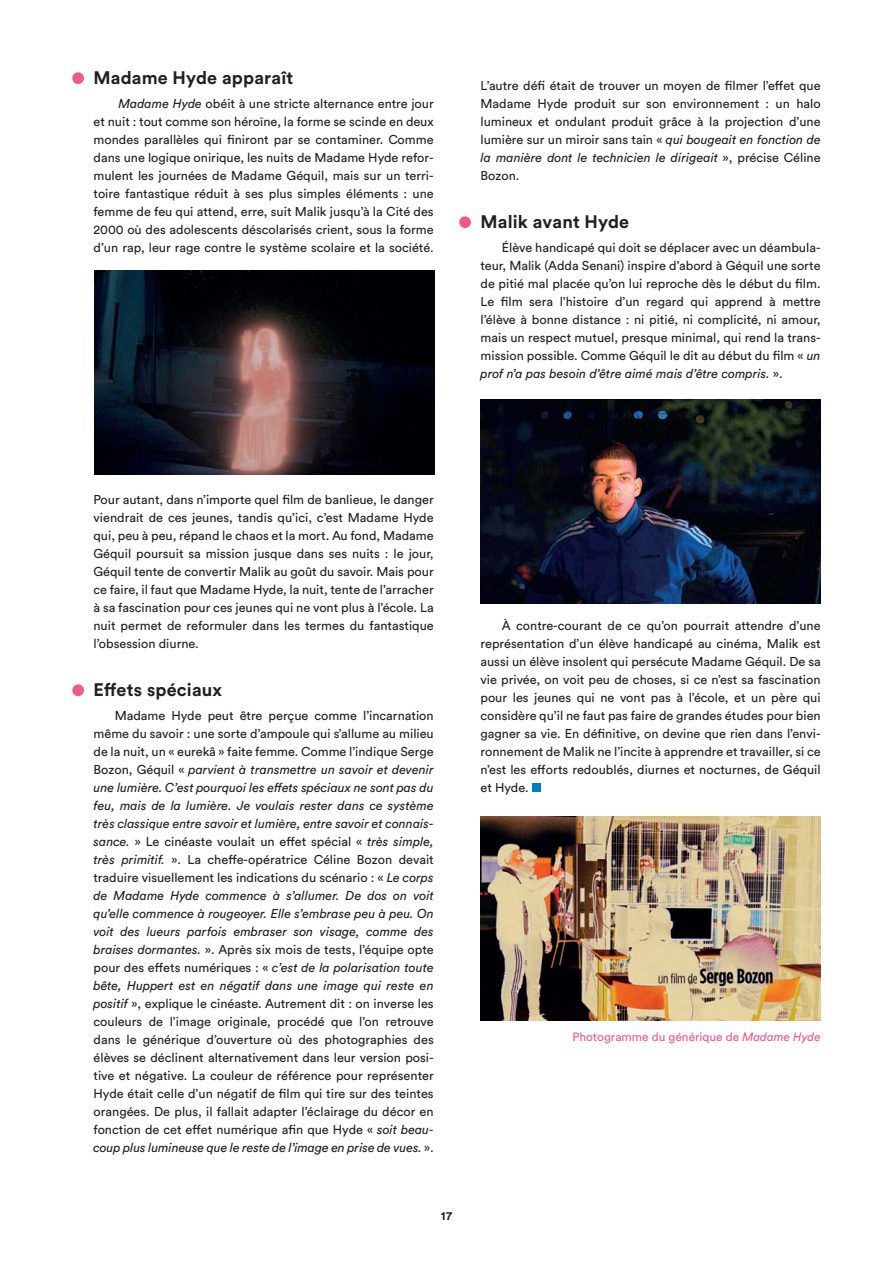
<style>
.page{position:relative;width:893px;height:1263px;background:#fff}
.page>*{position:absolute;margin:0;border:0;box-sizing:border-box;transform-origin:0 0}
._002_S-s-titre_puce{font:700 18px "Circular Std";letter-spacing:.01em;color:#231f20}
._004_Texte_courant_M{font:12.75px/18px "Circular Std";color:#231f20;text-align:justify}
._004_Texte_courant_M-2{font:12px "Circular Std";color:#f05988}
.t1{font:700 12px "Circular Std";color:#231f20}
.s1{font-style:italic}
</style>
<div class="page">
<div style="left:72px;top:72px;width:12px;height:12px;background:#f05988;border-radius:50%"></div>
<div style="left:72px;top:684px;width:12px;height:12px;background:#f05988;border-radius:50%"></div>
<div style="left:459px;top:216px;width:12px;height:12px;background:#f05988;border-radius:50%"></div>
<div style="left:532px;top:783px;width:8px;height:9px;background:#007ec5"></div>
<img style="left:480px;top:400px;width:341px;height:204px">
<img style="left:480px;top:816px;width:341px;height:204px">
<img style="left:95px;top:271px;width:340px;height:204px">
<p class="_002_S-s-titre_puce" style="left:94px;top:66px;width:201px">Madame Hyde apparaît</p>
<p class="_004_Texte_courant_M" style="left:94px;top:94px;width:342px;text-indent:25px"><span class="s1">Madame Hyde</span> obéit à une stricte alternance entre jour et nuit : tout comme son héroïne, la forme se scinde en deux mondes parallèles qui finiront par se contaminer. Comme dans une logique onirique, les nuits de Madame Hyde refor&shy;mulent les journées de Madame Géquil, mais sur un terri&shy;toire fantastique réduit à ses plus simples éléments : une femme de feu qui attend, erre, suit Malik jusqu’à la Cité des 2000 où des adolescents déscolarisés crient, sous la forme d’un rap, leur rage contre le système scolaire et la société.</p>
<p class="_004_Texte_courant_M" style="left:480px;top:76px;width:342px">L’autre défi était de trouver un moyen de filmer l’effet que Madame Hyde produit sur son environnement : un halo lumineux et ondulant produit grâce à la projection d’une lumière sur un miroir sans tain « <span class="s1">qui bougeait en fonction de la manière dont le technicien le dirigeait</span> », précise Céline Bozon.</p>
<p class="_002_S-s-titre_puce" style="left:480px;top:210px;width:150px">Malik avant Hyde</p>
<p class="_004_Texte_courant_M" style="left:480px;top:238px;width:342px;text-indent:21px">Élève handicapé qui doit se déplacer avec un déambula&shy;teur, Malik (Adda Senani) inspire d’abord à Géquil une sorte de pitié mal placée qu’on lui reproche dès le début du film.<br>Le film sera l’histoire d’un regard qui apprend à mettre l’élève à bonne distance : ni pitié, ni complicité, ni amour, mais un respect mutuel, presque minimal, qui rend la trans&shy;mission possible. Comme Géquil le dit au début du film « <span class="s1">un prof n’a pas besoin d’être aimé mais d’être compris.</span> ».</p>
<p class="_004_Texte_courant_M" style="left:94px;top:490px;width:342px">Pour autant, dans n’importe quel film de banlieue, le danger viendrait de ces jeunes, tandis qu’ici, c’est Madame Hyde qui, peu à peu, répand le chaos et la mort. Au fond, Madame Géquil poursuit sa mission jusque dans ses nuits : le jour, Géquil tente de convertir Malik au goût du savoir. Mais pour ce faire, il faut que Madame Hyde, la nuit, tente de l’arracher à sa fascination pour ces jeunes qui ne vont plus à l’école. La nuit permet de reformuler dans les termes du fantastique l’obsession diurne.</p>
<p class="_002_S-s-titre_puce" style="left:94px;top:678px;width:130px">Effets spéciaux</p>
<p class="_004_Texte_courant_M" style="left:94px;top:706px;width:342px;text-indent:21px">Madame Hyde peut être perçue comme l’incarnation même du savoir : une sorte d’ampoule qui s’allume au milieu de la nuit, un « eurekâ » faite femme. Comme l’indique Serge Bozon, Géquil « <span class="s1">parvient à transmettre un savoir et devenir une lumière. C’est pourquoi les effets spéciaux ne sont pas du feu, mais de la lumière. Je voulais rester dans ce système très classique entre savoir et lumière, entre savoir et connais&shy;sance.</span> » Le cinéaste voulait un effet spécial « <span class="s1">très simple, très primitif.</span> ». La cheffe-opératrice Céline Bozon devait traduire visuellement les indications du scénario : « <span class="s1">Le corps de Madame Hyde commence à s’allumer. De dos on voit qu’elle commence à rougeoyer. Elle s’embrase peu à peu. On voit des lueurs parfois embraser son visage, comme des braises dormantes.</span> ». Après six mois de tests, l’équipe opte pour des effets numériques : « <span class="s1">c’est de la polarisation toute bête, Huppert est en négatif dans une image qui reste en positif</span> », explique le cinéaste. Autrement dit : on inverse les couleurs de l’image originale, procédé que l’on retrouve dans le générique d’ouverture où des photographies des élèves se déclinent alternativement dans leur version posi&shy;tive et négative. La couleur de référence pour représenter Hyde était celle d’un négatif de film qui tire sur des teintes orangées. De plus, il fallait adapter l’éclairage du décor en fonction de cet effet numérique afin que Hyde « <span class="s1">soit beau&shy;coup plus lumineuse que le reste de l’image en prise de vues.</span> ».</p>
<p class="t1" style="left:441px;top:1208px;width:13px">17</p>
<p class="_004_Texte_courant_M" style="left:480px;top:616px;width:342px;text-indent:21px">À contre-courant de ce qu’on pourrait attendre d’une représentation d’un élève handicapé au cinéma, Malik est aussi un élève insolent qui persécute Madame Géquil. De sa vie privée, on voit peu de choses, si ce n’est sa fascination pour les jeunes qui ne vont pas à l’école, et un père qui considère qu’il ne faut pas faire de grandes études pour bien gagner sa vie. En définitive, on devine que rien dans l’envi&shy;ronnement de Malik ne l’incite à apprendre et travailler, si ce n’est les efforts redoublés, diurnes et nocturnes, de Géquil et Hyde.</p>
<p class="_004_Texte_courant_M-2" style="left:572px;top:1029px;width:250px">Photogramme du générique de <span class="s1">Madame Hyde</span></p>
</div>
